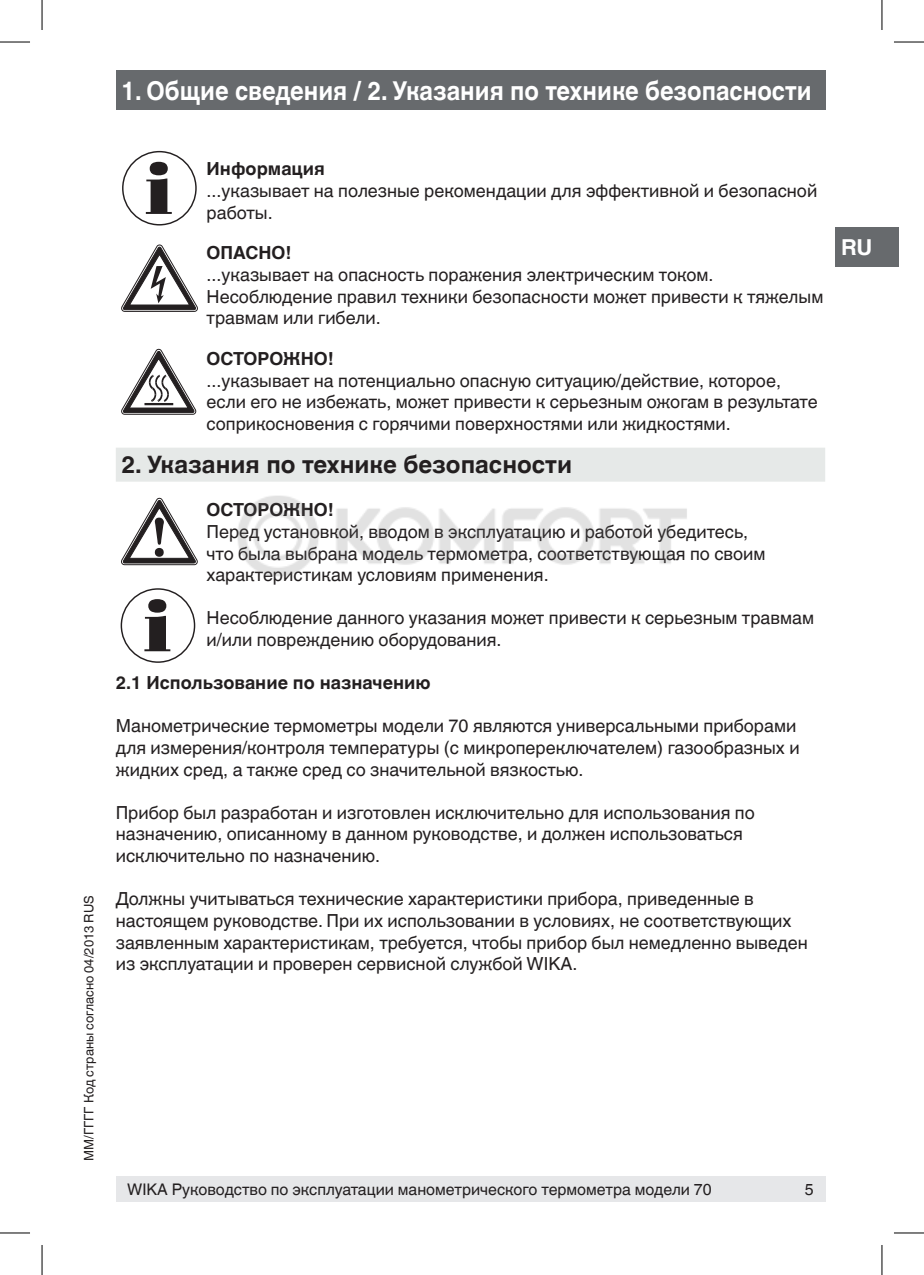
<style>
.page{position:relative;width:924px;height:1275px;background:#fff}
.page>*{position:absolute;margin:0;border:0;box-sizing:border-box;transform-origin:0 0}
._02_Subheadline1{font:700 26px "Helvetica World";color:#fff;scale:.91 1}
._03_Subheadline_grey{font:700 24px "Helvetica World";color:#231f20}
.t1{font:700 22px "Helvetica World";color:#fff}
._05_Running_text{font:18px/21.6px "Helvetica World";color:#231f20}
._06_Small_text{font:18px/21.6px "Helvetica World";color:#231f20}
._04_Subheadline2{font:700 18px "Helvetica World";color:#231f20}
.t2{font:16px "Helvetica World";color:#231f20}
.t3{font:13px "Helvetica World";color:#231f20}
</style>
<div class="page">
<div style="left:116px;top:70px;width:708px;height:40px;background:#676a6d"></div>
<div style="left:116px;top:1176px;width:708px;height:25px;background:#e6e7e9"></div>
<div style="left:835px;top:227px;width:63px;height:40px;background:#676a6d"></div>
<div style="left:116px;top:447px;width:708px;height:34px;background:#e6e9e8"></div>
<svg style="left:121px;top:245px;width:76px;height:66px"></svg>
<svg style="left:121px;top:498px;width:76px;height:67px"></svg>
<svg style="left:144px;top:599px;width:26px;height:52px"></svg>
<div style="left:121px;top:588px;width:74px;height:75px;border:1px solid #231f20;border-radius:50%"></div>
<svg style="left:146px;top:162px;width:26px;height:52px"></svg>
<div style="left:122px;top:151px;width:75px;height:74px;border:1px solid #231f20;border-radius:50%"></div>
<svg style="left:121px;top:349px;width:75px;height:65px"></svg>
<hr style="left:0;top:42px;width:30px;height:1px;background:#000">
<hr style="left:893px;top:42px;width:30px;height:1px;background:#000">
<hr style="left:0;top:1232px;width:30px;height:1px;background:#000">
<hr style="left:893px;top:1232px;width:30px;height:1px;background:#000">
<hr style="left:42px;top:0;width:1px;height:30px;background:#000">
<hr style="left:42px;top:1245px;width:1px;height:30px;background:#000">
<hr style="left:881px;top:0;width:1px;height:30px;background:#000">
<hr style="left:881px;top:1245px;width:1px;height:30px;background:#000">
<img style="left:237px;top:495px;width:450px;height:82px">
<p class="_02_Subheadline1" style="left:121px;top:75px;width:759px">1. Общие сведения / 2. Указания по технике безопасности</p>
<p class="t3" style="left:81px;top:1161px;width:267px;rotate:-90deg">ММ/ГГГГ Код страны согласно 04/2013 RUS</p>
<p class="_04_Subheadline2" style="left:206px;top:159px;width:120px">Информация</p>
<p class="_06_Small_text" style="left:206px;top:180px;width:612px">...указывает на полезные рекомендации для эффективной и безопасной работы.</p>
<p class="_04_Subheadline2" style="left:206px;top:243px;width:86px">ОПАСНО!</p>
<p class="_05_Running_text" style="left:206px;top:264px;width:618px">...указывает на опасность поражения электрическим током.<br>Несоблюдение правил техники безопасности может привести к тяжелым травмам или гибели.</p>
<p class="_04_Subheadline2" style="left:206px;top:348px;width:129px">ОСТОРОЖНО!</p>
<p class="_05_Running_text" style="left:206px;top:370px;width:612px">...указывает на потенциально опасную ситуацию/действие, которое, если его не избежать, может привести к серьезным ожогам в результате соприкосновения с горячими поверхностями или жидкостями.</p>
<p class="_03_Subheadline_grey" style="left:121px;top:451px;width:452px">2. Указания по технике безопасности</p>
<p class="_04_Subheadline2" style="left:206px;top:499px;width:129px">ОСТОРОЖНО!</p>
<p class="_05_Running_text" style="left:206px;top:521px;width:560px">Перед установкой, вводом в эксплуатацию и работой убедитесь, что была выбрана модель термометра, соответствующая по своим характеристикам условиям применения.</p>
<p class="_05_Running_text" style="left:206px;top:607px;width:608px">Несоблюдение данного указания может привести к серьезным травмам и/или повреждению оборудования.</p>
<p class="_04_Subheadline2" style="left:116px;top:672px;width:316px">2.1 Использование по назначению</p>
<p class="_05_Running_text" style="left:116px;top:715px;width:685px">Манометрические термометры модели 70 являются универсальными приборами для измерения/контроля температуры (с микропереключателем) газообразных и жидких сред, а также сред со значительной вязкостью.</p>
<p class="_05_Running_text" style="left:116px;top:802px;width:640px">Прибор был разработан и изготовлен исключительно для использования по назначению, описанному в данном руководстве, и должен использоваться исключительно по назначению.</p>
<p class="_05_Running_text" style="left:116px;top:888px;width:693px">Должны учитываться технические характеристики прибора, приведенные в настоящем руководстве. При их использовании в условиях, не соответствующих заявленным характеристикам, требуется, чтобы прибор был немедленно выведен из эксплуатации и проверен сервисной службой WIKA.</p>
<p class="t2" style="left:127px;top:1180px;width:586px">WIKA Руководство по эксплуатации манометрического термометра модели 70</p>
<p class="t2" style="left:804px;top:1179px;width:10px">5</p>
<p class="t1" style="left:840px;top:234px;width:33px">RU</p>
</div>
